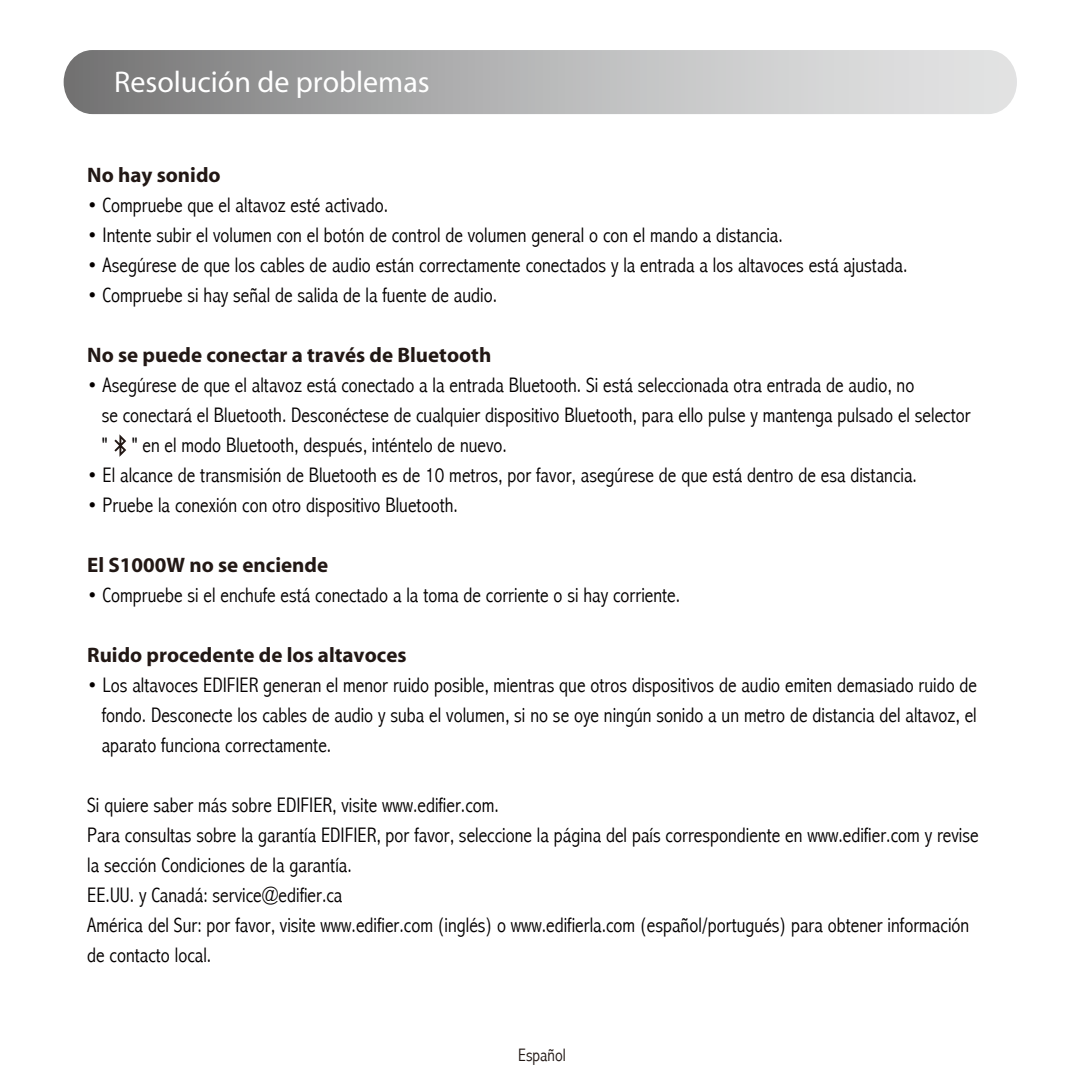
<style>
.page{position:relative;width:1081px;height:1081px;background:#fff}
.page>*{position:absolute;margin:0;border:0;box-sizing:border-box;transform-origin:0 0}
.t1{font:30px "Myriad";color:#fff}
.t2{font:300 condensed 21px/30px "Abadi";color:#040000}
.t3{font:700 21px "Myriad";color:#221815}
.t4{font:300 condensed 18px "Abadi";color:#221815}
</style>
<div class="page">
<div style="left:64px;top:50px;width:952px;height:64px;background:linear-gradient(to right,#7a7a7a,#edeeee);border-radius:30px"></div>
<svg style="left:114px;top:434px;width:12px;height:22px"></svg>
<h1 class="t1" style="left:114px;top:67px;width:317px">Resolución de problemas</h1>
<p class="t3" style="left:87px;top:164px;width:135px">No hay sonido</p>
<p class="t2" style="left:87px;top:190px;width:302px">• Compruebe que el altavoz esté activado.</p>
<p class="t2" style="left:87px;top:220px;width:697px">• Intente subir el volumen con el botón de control de volumen general o con el mando a distancia.</p>
<p class="t2" style="left:87px;top:250px;width:821px">• Asegúrese de que los cables de audio están correctamente conectados y la entrada a los altavoces está ajustada.</p>
<p class="t2" style="left:87px;top:280px;width:411px">• Compruebe si hay señal de salida de la fuente de audio.</p>
<p class="t3" style="left:87px;top:344px;width:405px">No se puede conectar a través de Bluetooth</p>
<p class="t2" style="left:102px;top:370px;width:870px;text-indent:-14px">• Asegúrese de que el altavoz está conectado a la entrada Bluetooth. Si está seleccionada otra entrada de audio, no<br>se conectará el Bluetooth. Desconéctese de cualquier dispositivo Bluetooth, para ello pulse y mantenga pulsado el selector " " en el modo Bluetooth, después, inténtelo de nuevo.</p>
<p class="t2" style="left:87px;top:460px;width:830px">• El alcance de transmisión de Bluetooth es de 10 metros, por favor, asegúrese de que está dentro de esa distancia.</p>
<p class="t2" style="left:87px;top:490px;width:372px">• Pruebe la conexión con otro dispositivo Bluetooth.</p>
<p class="t3" style="left:87px;top:554px;width:242px">El S1000W no se enciende</p>
<p class="t2" style="left:87px;top:580px;width:594px">• Compruebe si el enchufe está conectado a la toma de corriente o si hay corriente.</p>
<p class="t3" style="left:87px;top:644px;width:321px">Ruido procedente de los altavoces</p>
<p class="t2" style="left:102px;top:670px;width:876px;text-align:justify;text-indent:-14px">• Los altavoces EDIFIER generan el menor ruido posible, mientras que otros dispositivos de audio emiten demasiado ruido de fondo. Desconecte los cables de audio y suba el volumen, si no se oye ningún sonido a un metro de distancia del altavoz, el aparato funciona correctamente.</p>
<p class="t2" style="left:87px;top:790px;width:892px">Si quiere saber más sobre EDIFIER, visite www.edifier.com.<br>Para consultas sobre la garantía EDIFIER, por favor, seleccione la página del país correspondiente en www.edifier.com y revise la sección Condiciones de la garantía.<br>EE.UU. y Canadá: service@edifier.ca<br>América del Sur: por favor, visite www.edifier.com (inglés) o www.edifierla.com (español/portugués) para obtener información de contacto local.</p>
<p class="t4" style="left:518px;top:1044px;width:49px">Español</p>
</div>
